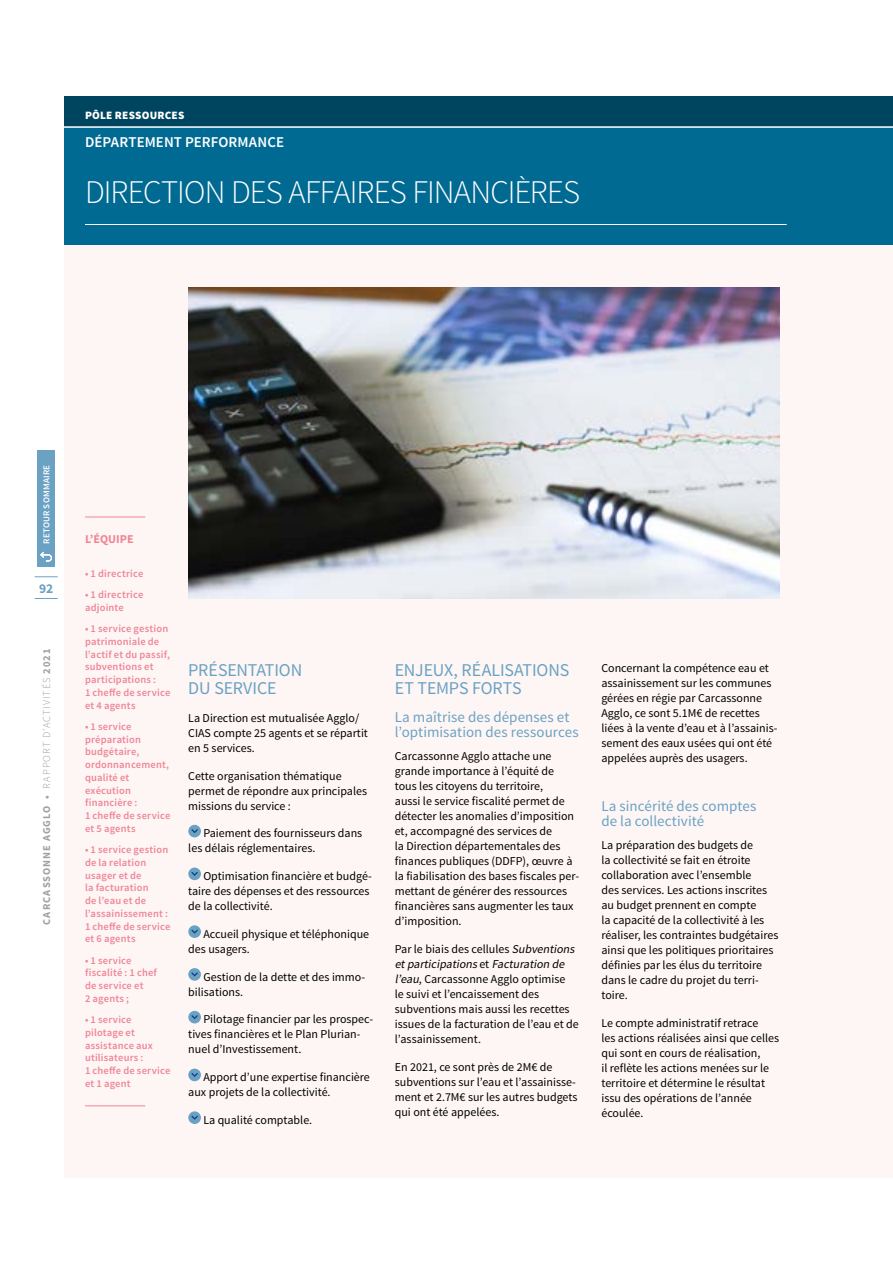
<style>
.page{position:relative;width:893px;height:1263px;background:#fff}
.page>*{position:absolute;margin:0;border:0;box-sizing:border-box;transform-origin:0 0}
.t1{font:300 33px "Source Sans Pro";letter-spacing:-.025em;color:#fff}
.t2{font:18px/18px "Source Sans Pro";letter-spacing:-.005em;color:#6ba2c3}
.t3{font:15px/15px "Source Sans Pro";letter-spacing:.005em;color:#6ba2c3}
.t4{font:600 15px "Source Sans Pro";letter-spacing:.005em;color:#fff}
.t5{font:700 13.5px "Source Sans Pro";color:#6ba2c3}
.t6{font:12px/15px "Source Sans Pro";color:#000}
.t7{font:700 12px "Source Sans Pro";color:#f08596}
.t8{font:900 11.25px "Source Sans Pro";letter-spacing:.02em;color:#fff}
.t9{font:600 10.5px/12.8px "Source Sans Pro";letter-spacing:.02em;color:#f08596}
.t10{font:700 10.5px "Source Sans Pro";letter-spacing:.095em;color:#a1a1a1}
.t11{font:600 9px "Source Sans Pro";letter-spacing:.025em;color:#fff}
.s1{font-weight:300}
.s2{font-style:italic}
</style>
<div class="page">
<div style="left:64px;top:128px;width:828px;height:1050px;background:#fdf6f5"></div>
<div style="left:188px;top:825px;width:13px;height:12px;background:#6ba2c3;border-radius:50%"></div>
<svg style="left:191px;top:829px;width:7px;height:4px"></svg>
<svg style="left:188px;top:867px;width:13px;height:13px"></svg>
<svg style="left:191px;top:872px;width:7px;height:4px"></svg>
<svg style="left:188px;top:925px;width:13px;height:13px"></svg>
<svg style="left:191px;top:929px;width:7px;height:4px"></svg>
<div style="left:188px;top:968px;width:13px;height:13px;background:#6ba2c3;border-radius:50%"></div>
<svg style="left:191px;top:972px;width:7px;height:4px"></svg>
<div style="left:188px;top:1011px;width:13px;height:12px;background:#6ba2c3;border-radius:50%"></div>
<svg style="left:191px;top:1015px;width:7px;height:4px"></svg>
<svg style="left:188px;top:1068px;width:13px;height:13px"></svg>
<svg style="left:191px;top:1073px;width:7px;height:4px"></svg>
<div style="left:188px;top:1111px;width:13px;height:13px;background:#6ba2c3;border-radius:50%"></div>
<svg style="left:191px;top:1115px;width:7px;height:4px"></svg>
<div style="left:64px;top:96px;width:828px;height:32px;background:#004560"></div>
<div style="left:64px;top:128px;width:829px;height:117px;background:#006a93"></div>
<hr style="left:85px;top:224px;width:702px;height:1px;background:#fff">
<hr style="left:0;top:126px;width:893px;height:2px;background:#fff">
<img style="left:188px;top:288px;width:592px;height:311px">
<hr style="left:85px;top:517px;width:60px;height:1px;background:#f08596">
<hr style="left:85px;top:1105px;width:60px;height:1px;background:#f08596">
<svg style="left:35px;top:576px;width:23px;height:1px"></svg>
<svg style="left:35px;top:598px;width:23px;height:1px"></svg>
<div style="left:38px;top:450px;width:17px;height:117px;background:#6ba2c3"></div>
<svg style="left:40px;top:551px;width:12px;height:11px"></svg>
<p class="t8" style="left:85px;top:108px;width:101px">PÔLE RESSOURCES</p>
<p class="t4" style="left:85px;top:133px;width:200px">DÉPARTEMENT PERFORMANCE</p>
<h1 class="t1" style="left:85px;top:172px;width:497px">DIRECTION DES AFFAIRES FINANCIÈRES</h1>
<p class="t11" style="left:41px;top:544px;width:80px;rotate:-90deg">RETOUR SOMMAIRE</p>
<p class="t5" style="left:39px;top:579px;width:16px">92</p>
<p class="t10" style="left:40px;top:925px;width:278px;rotate:-90deg">CARCASSONNE AGGLO • <span class="s1">RAPPORT D’ACTIVITÉS</span> 2021</p>
<p class="t7" style="left:85px;top:531px;width:50px">L’ÉQUIPE</p>
<p class="t9" style="left:85px;top:567px;width:60px">• 1 directrice</p>
<p class="t9" style="left:85px;top:589px;width:60px">• 1 directrice adjointe</p>
<p class="t9" style="left:85px;top:622px;width:87px">• 1 service gestion patrimoniale de l’actif et du passif, subventions et participations :<br>1 cheffe de service et 4 agents</p>
<p class="t9" style="left:85px;top:720px;width:87px">• 1 service préparation budgétaire, ordonnancement, qualité et exécution financière :<br>1 cheffe de service et 5 agents</p>
<p class="t9" style="left:85px;top:843px;width:87px">• 1 service gestion de la relation usager et de<br>la facturation<br>de l’eau et de l’assainissement :<br>1 cheffe de service et 6 agents</p>
<p class="t9" style="left:85px;top:954px;width:73px">• 1 service fiscalité : 1 chef de service et<br>2 agents ;</p>
<p class="t9" style="left:85px;top:1013px;width:87px">• 1 service pilotage et assistance aux utilisateurs :<br>1 cheffe de service et 1 agent</p>
<h2 class="t2" style="left:188px;top:661px;width:115px">PRÉSENTATION<br>DU SERVICE</h2>
<p class="t6" style="left:188px;top:711px;width:181px">La Direction est mutualisée Agglo/<br>CIAS compte 25 agents et se répartit en 5 services.</p>
<p class="t6" style="left:188px;top:768px;width:180px">Cette organisation thématique permet de répondre aux principales missions du service :</p>
<p class="t6" style="left:188px;top:826px;width:175px;text-indent:15px">Paiement des fournisseurs dans les délais réglementaires.</p>
<p class="t6" style="left:188px;top:869px;width:185px;text-indent:15px">Optimisation financière et budgé&shy;taire des dépenses et des ressources de la collectivité.</p>
<p class="t6" style="left:188px;top:927px;width:182px;text-indent:15px">Accueil physique et téléphonique des usagers.</p>
<p class="t6" style="left:188px;top:969px;width:178px;text-indent:15px">Gestion de la dette et des immo&shy;bilisations.</p>
<p class="t6" style="left:188px;top:1012px;width:186px;text-indent:15px">Pilotage financier par les prospec&shy;tives financières et le Plan Plurian&shy;nuel d’Investissement.</p>
<p class="t6" style="left:188px;top:1070px;width:183px;text-indent:15px">Apport d’une expertise financière aux projets de la collectivité.</p>
<p class="t6" style="left:203px;top:1113px;width:110px">La qualité comptable.</p>
<h2 class="t2" style="left:395px;top:661px;width:176px">ENJEUX, RÉALISATIONS<br>ET TEMPS FORTS</h2>
<p class="t3" style="left:395px;top:710px;width:185px">La maîtrise des dépenses et l’optimisation des ressources</p>
<p class="t6" style="left:395px;top:749px;width:186px">Carcassonne Agglo attache une grande importance à l’équité de<br>tous les citoyens du territoire,<br>aussi le service fiscalité permet de détecter les anomalies d’imposition et, accompagné des services de<br>la Direction départementales des finances publiques (DDFP), œuvre à la fiabilisation des bases fiscales per&shy;mettant de générer des ressources financières sans augmenter les taux d’imposition.</p>
<p class="t6" style="left:395px;top:942px;width:185px">Par le biais des cellules <span class="s2">Subventions etparticipations</span> e t <span class="s2">Facturation de l’eau</span>, Carcassonne Agglo optimise<br>le suivi et l’encaissement des subventions mais aussi les recettes issues de la facturation de l’eau et de l’assainissement.</p>
<p class="t6" style="left:395px;top:1060px;width:184px">En 2021, ce sont près de 2M€ de subventions sur l’eau et l’assainisse&shy;ment et 2.7M€ sur les autres budgets qui ont été appelées.</p>
<p class="t6" style="left:601px;top:660px;width:178px">Concernant la compétence eau et assainissement sur les communes gérées en régie par Carcassonne<br>Agglo, ce sont 5.1M€ de recettes liées à la vente d’eau et à l’assainis&shy;sement des eaux usées qui ont été appelées auprès des usagers.</p>
<p class="t3" style="left:601px;top:798px;width:157px">La sincérité des comptes de la collectivité</p>
<p class="t6" style="left:601px;top:838px;width:178px">La préparation des budgets de<br>la collectivité se fait en étroite collaboration avec l’ensemble<br>des services. Les actions inscrites au budget prennent en compte<br>la capacité de la collectivité à les réaliser, les contraintes budgétaires ainsi que les politiques prioritaires définies par les élus du territoire dans le cadre du projet du terri&shy;toire.</p>
<p class="t6" style="left:601px;top:1016px;width:179px">Le compte administratif retrace<br>les actions réalisées ainsi que celles qui sont en cours de réalisation,<br>il reflète les actions menées sur le territoire et détermine le résultat issu des opérations de l’année écoulée.</p>
</div>
